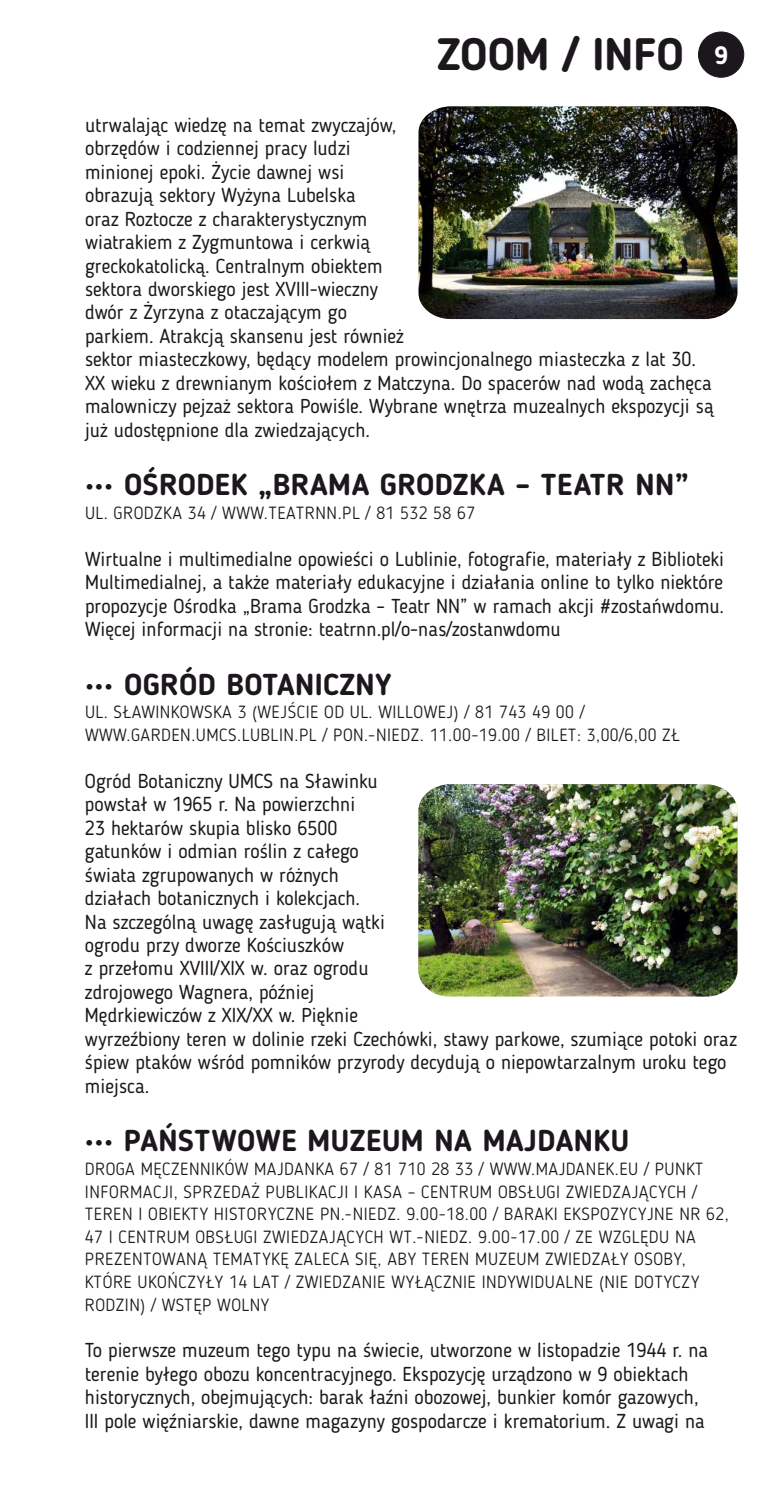
<style>
.page{position:relative;width:780px;height:1489px;background:#fff}
.page>*{position:absolute;margin:0;border:0;box-sizing:border-box;transform-origin:0 0}
.t1{font:700 45px "Blogger Sans";color:#1c171c}
.t2{font:700 30px "Blogger Sans";letter-spacing:.015em;color:#1c171c}
.t3{font:20px/23.5px "Blogger Sans";color:#1c171c}
.t4{font:300 17.5px/22.5px "Blogger Sans";letter-spacing:.03em;color:#1c171c}
</style>
<div class="page">
<div style="left:698px;top:32px;width:46px;height:45px;background:#1c171c;border:1px solid #1c171c;border-radius:50%"></div>
<img style="left:418px;top:106px;width:319px;height:213px">
<img style="left:418px;top:784px;width:319px;height:212px">
<h1 class="t1" style="left:437px;top:36px;width:292px">ZOOM / INFO <sup>9</sup></h1>
<p class="t3" style="left:85px;top:115px;width:630px">utrwalając wiedzę na temat zwyczajów,<br>obrzędów i codziennej pracy ludzi<br>minionej epoki. Życie dawnej wsi<br>obrazują sektory Wyżyna Lubelska<br>oraz Roztocze z charakterystycznym<br>wiatrakiem z Zygmuntowa i cerkwią<br>greckokatolicką. Centralnym obiektem<br>sektora dworskiego jest XVIII-wieczny<br>dwór z Żyrzyna z otaczającym go<br>parkiem. Atrakcją skansenu jest również<br>sektor miasteczkowy, będący modelem prowincjonalnego miasteczka z lat 30.<br>XX wieku z drewnianym kościołem z Matczyna. Do spacerów nad wodą zachęca malowniczy pejzaż sektora Powiśle. Wybrane wnętrza muzealnych ekspozycji są już udostępnione dla zwiedzających.</p>
<h2 class="t2" style="left:85px;top:472px;width:605px">••• OŚRODEK „BRAMA GRODZKA – TEATR NN”</h2>
<p class="t4" style="left:85px;top:503px;width:391px">UL. GRODZKA 34 / WWW.TEATRNN.PL / 81 532 58 67</p>
<p class="t3" style="left:85px;top:549px;width:640px;text-align:justify">Wirtualne i multimedialne opowieści o Lublinie, fotografie, materiały z Biblioteki Multimedialnej, a także materiały edukacyjne i działania online to tylko niektóre propozycje Ośrodka „Brama Grodzka – Teatr NN” w ramach akcji #zostańwdomu.<br>Więcej informacji na stronie: teatrnn.pl/o-nas/zostanwdomu</p>
<h2 class="t2" style="left:85px;top:672px;width:308px">••• OGRÓD BOTANICZNY</h2>
<p class="t4" style="left:85px;top:702px;width:596px">UL. SŁAWINKOWSKA 3 (WEJŚCIE OD UL. WILLOWEJ) / 81 743 49 00 /<br>WWW.GARDEN.UMCS.LUBLIN.PL / PON.-NIEDZ. 11.00-19.00 / BILET: 3,00/6,00 ZŁ</p>
<p class="t3" style="left:85px;top:771px;width:653px">Ogród Botaniczny UMCS na Sławinku<br>powstał w 1965 r. Na powierzchni<br>23 hektarów skupia blisko 6500<br>gatunków i odmian roślin z całego<br>świata zgrupowanych w różnych<br>działach botanicznych i kolekcjach.<br>Na szczególną uwagę zasługują wątki<br>ogrodu przy dworze Kościuszków<br>z przełomu XVIII/XIX w. oraz ogrodu<br>zdrojowego Wagnera, później<br>Mędrkiewiczów z XIX/XX w. Pięknie<br>wyrzeźbiony teren w dolinie rzeki Czechówki, stawy parkowe, szumiące potoki oraz śpiew ptaków wśród pomników przyrody decydują o niepowtarzalnym uroku tego miejsca.</p>
<h2 class="t2" style="left:85px;top:1128px;width:545px">••• PAŃSTWOWE MUZEUM NA MAJDANKU</h2>
<p class="t4" style="left:85px;top:1158px;width:645px">DROGA MĘCZENNIKÓW MAJDANKA 67 / 81 710 28 33 / WWW.MAJDANEK.EU / PUNKT INFORMACJI, SPRZEDAŻ PUBLIKACJI I KASA – CENTRUM OBSŁUGI ZWIEDZAJĄCYCH / TEREN I OBIEKTY HISTORYCZNE PN.-NIEDZ. 9.00-18.00 / BARAKI EKSPOZYCYJNE NR 62, 47 I CENTRUM OBSŁUGI ZWIEDZAJĄCYCH WT.-NIEDZ. 9.00-17.00 / ZE WZGLĘDU NA PREZENTOWANĄ TEMATYKĘ ZALECA SIĘ, ABY TEREN MUZEUM ZWIEDZAŁY OSOBY, KTÓRE UKOŃCZYŁY 14 LAT / ZWIEDZANIE WYŁĄCZNIE INDYWIDUALNE (NIE DOTYCZY RODZIN) / WSTĘP WOLNY</p>
<p class="t3" style="left:85px;top:1340px;width:625px">To pierwsze muzeum tego typu na świecie, utworzone w listopadzie 1944 r. na terenie byłego obozu koncentracyjnego. Ekspozycję urządzono w 9 obiektach historycznych, obejmujących: barak łaźni obozowej, bunkier komór gazowych, III pole więźniarskie, dawne magazyny gospodarcze i krematorium. Z uwagi na</p>
</div>
